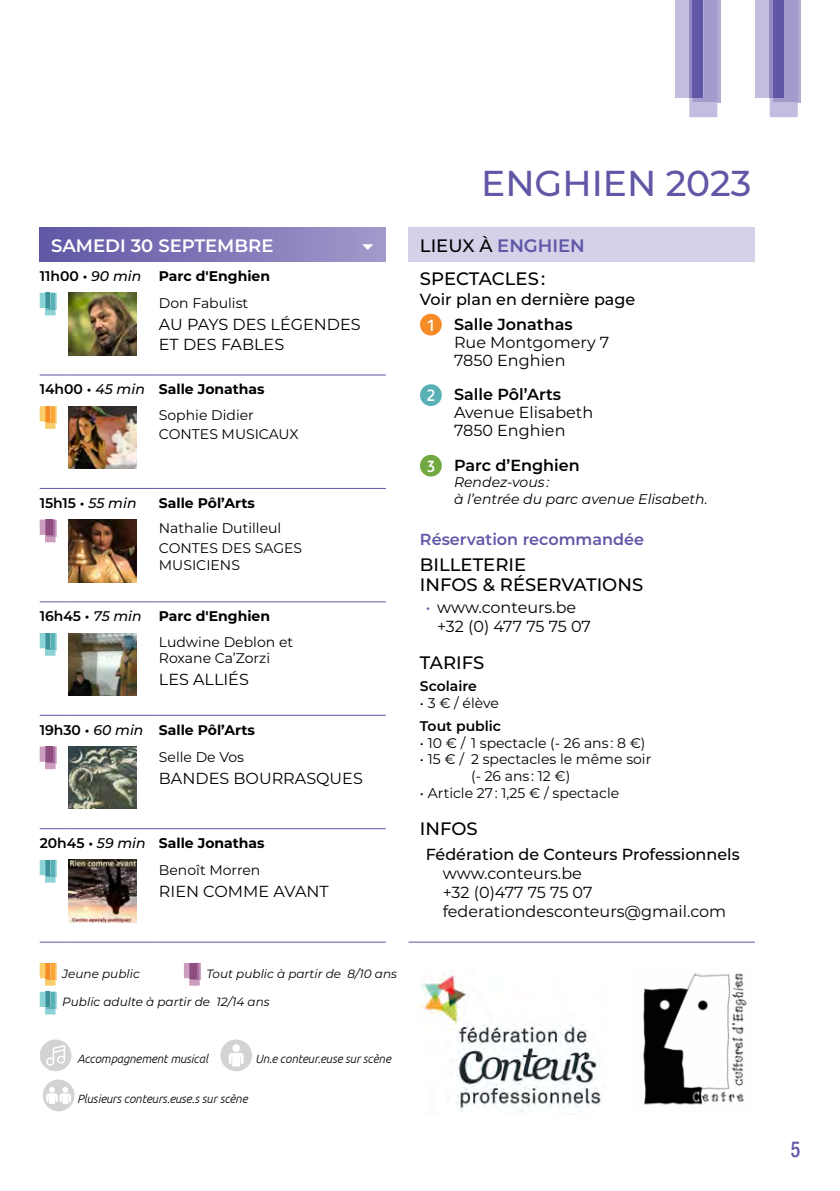
<style>
.page{position:relative;width:840px;height:1191px;background:#fff}
.page>*{position:absolute;margin:0;border:0;box-sizing:border-box;transform-origin:0 0}
.t1{font:500 36px "Montserrat";color:#6057a6}
.t2{font:500 condensed 22px "Helvetica Neue";color:#6057a6;scale:.9 1}
.t3{font:500 18px/32.2px "Montserrat";color:#000}
.t4{font:600 18px "Montserrat";color:#fff}
.t5{font:16px/19.2px "Montserrat";color:#000}
.t6{font:500 16px/24.8px "Montserrat";color:#000}
.t7{font:600 16px "Montserrat";color:#6057a6}
.t8{font:600 16px "Montserrat";color:#000}
.t9{font:14px/19.6px "Montserrat";color:#000}
.t10{font:700 14px/27.4px "Montserrat";color:#000}
.t11{font:italic 14px/16.8px "Montserrat";color:#000}
.t12{font:600 14px "Montserrat";color:#000}
.t13{font:italic 300 12px "Ubuntu";letter-spacing:-.01em;color:#000}
.t14{font:italic 12px "Montserrat";color:#000}
.s1{font-weight:500;font-style:italic}
.s2{font-weight:600}
.s3{font-weight:400}
.s4{font-weight:700}
.s5{font-weight:600;color:#6057a6}
.s6{font-family:"Blogger Sans";color:#fff}
.s7{font-family:"Blogger Sans";font-weight:500;color:#fff}
.s8{color:#6057a6}
</style>
<div class="page">
<div style="left:40px;top:227px;width:346px;height:34px;background:linear-gradient(to right,#6056a5,#a099ca)"></div>
<svg style="left:40px;top:375px;width:28px;height:1px"></svg>
<hr style="left:68px;top:375px;width:91px;height:1px;background:#6057a6">
<hr style="left:159px;top:375px;width:227px;height:1px;background:#6057a6">
<svg style="left:40px;top:715px;width:28px;height:1px"></svg>
<hr style="left:68px;top:715px;width:91px;height:1px;background:#6057a6">
<hr style="left:159px;top:715px;width:227px;height:1px;background:#6057a6">
<svg style="left:40px;top:828px;width:28px;height:1px"></svg>
<hr style="left:68px;top:828px;width:91px;height:1px;background:#6057a6">
<hr style="left:159px;top:828px;width:227px;height:1px;background:#6057a6">
<svg style="left:40px;top:941px;width:28px;height:1px"></svg>
<hr style="left:68px;top:941px;width:91px;height:1px;background:#6057a6">
<hr style="left:159px;top:941px;width:227px;height:1px;background:#6057a6">
<svg style="left:40px;top:488px;width:28px;height:1px"></svg>
<hr style="left:68px;top:488px;width:91px;height:1px;background:#6057a6">
<hr style="left:159px;top:488px;width:227px;height:1px;background:#6057a6">
<svg style="left:40px;top:601px;width:28px;height:1px"></svg>
<hr style="left:68px;top:601px;width:91px;height:1px;background:#6057a6">
<hr style="left:159px;top:601px;width:227px;height:1px;background:#6057a6">
<svg style="left:40px;top:293px;width:17px;height:22px"></svg>
<hr style="left:46px;top:293px;width:4px;height:15px;background:#3c9199">
<img style="left:68px;top:293px;width:68px;height:62px">
<svg style="left:40px;top:406px;width:17px;height:23px"></svg>
<hr style="left:46px;top:406px;width:4px;height:15px;background:#f68c28">
<img style="left:68px;top:406px;width:68px;height:62px">
<svg style="left:40px;top:519px;width:17px;height:23px"></svg>
<div style="left:46px;top:519px;width:6px;height:16px;background:#8d4d7f"></div>
<img style="left:68px;top:519px;width:68px;height:63px">
<svg style="left:40px;top:633px;width:17px;height:22px"></svg>
<hr style="left:46px;top:633px;width:4px;height:15px;background:#3c9199">
<img style="left:68px;top:633px;width:68px;height:62px">
<svg style="left:40px;top:746px;width:17px;height:23px"></svg>
<div style="left:46px;top:746px;width:6px;height:15px;background:#8d4d7f"></div>
<img style="left:68px;top:746px;width:68px;height:63px">
<svg style="left:40px;top:860px;width:17px;height:22px"></svg>
<hr style="left:46px;top:860px;width:4px;height:15px;background:#3c9199">
<img style="left:68px;top:860px;width:68px;height:62px">
<svg style="left:40px;top:963px;width:17px;height:22px"></svg>
<hr style="left:46px;top:963px;width:4px;height:15px;background:#f68c28">
<svg style="left:184px;top:963px;width:17px;height:22px"></svg>
<div style="left:190px;top:963px;width:6px;height:15px;background:#8d4d7f"></div>
<svg style="left:40px;top:991px;width:17px;height:23px"></svg>
<hr style="left:46px;top:991px;width:4px;height:16px;background:#3c9199">
<div style="left:40px;top:1039px;width:31px;height:32px;background:#d1d3d4;border-radius:50%"></div>
<svg style="left:46px;top:1045px;width:19px;height:20px"></svg>
<div style="left:220px;top:1039px;width:32px;height:32px;background:#d1d3d4;border-radius:50%"></div>
<div style="left:232px;top:1044px;width:8px;height:8px;background:#fff;border-radius:50%"></div>
<svg style="left:228px;top:1053px;width:15px;height:13px"></svg>
<div style="left:43px;top:1079px;width:31px;height:32px;background:#d1d3d4;border-radius:50%"></div>
<svg style="left:46px;top:1087px;width:25px;height:17px"></svg>
<img style="left:643px;top:973px;width:104px;height:132px">
<img style="left:420px;top:971px;width:183px;height:141px">
<hr style="left:717px;top:0;width:3px;height:103px;background:#b2acd5">
<svg style="left:689px;top:0;width:28px;height:117px;background:#a6a0ce"></svg>
<div style="left:674px;top:0;width:15px;height:97px;background:#c3bedf"></div>
<hr style="left:689px;top:0;width:3px;height:97px;background:#948bc3">
<div style="left:692px;top:0;width:10px;height:97px;background:#6057a6"></div>
<hr style="left:797px;top:0;width:3px;height:103px;background:#b2acd5">
<svg style="left:769px;top:0;width:28px;height:117px;background:#a69fce"></svg>
<div style="left:755px;top:0;width:14px;height:97px;background:#c3bedf"></div>
<hr style="left:769px;top:0;width:3px;height:97px;background:#948bc3">
<div style="left:772px;top:0;width:11px;height:97px;background:#6057a6"></div>
<div style="left:408px;top:227px;width:346px;height:34px;background:#d4d1e9"></div>
<hr style="left:408px;top:941px;width:346px;height:1px;background:#6057a6">
<svg style="left:420px;top:313px;width:22px;height:23px"></svg>
<svg style="left:420px;top:384px;width:22px;height:22px"></svg>
<svg style="left:420px;top:454px;width:22px;height:23px"></svg>
<svg style="left:362px;top:244px;width:11px;height:6px"></svg>
<p class="t4" style="left:51px;top:233px;width:224px">SAMEDI 30 SEPTEMBRE</p>
<p class="t12" style="left:40px;top:266px;width:103px">11h00 • <span class="s1">90 min</span></p>
<p class="t10" style="left:159px;top:261px;width:113px">Parc d'Enghien</p>
<p class="t9" style="left:159px;top:293px;width:91px">Don Fabulist</p>
<p class="t5" style="left:159px;top:314px;width:203px">AU PAYS DES LÉGENDES<br>ET DES FABLES</p>
<p class="t10" style="left:159px;top:376px;width:107px;line-height:25.6px;text-indent:-119px"><span class="s2">14h00 •</span> <span class="s1">45 min</span> Salle Jonathas<br><span class="s3">Sophie Didier</span></p>
<p class="t9" style="left:159px;top:424px;width:141px">CONTES MUSICAUX</p>
<p class="t12" style="left:40px;top:493px;width:98px">15h15 • <span class="s1">55 min</span></p>
<p class="t10" style="left:159px;top:488px;width:97px">Salle Pôl’Arts</p>
<p class="t9" style="left:159px;top:518px;width:145px">Nathalie Dutilleul<br>CONTES DES SAGES</p>
<p class="t9" style="left:159px;top:554px;width:82px">MUSICIENS</p>
<p class="t9" style="left:159px;top:603px;width:136px;line-height:25.6px;text-indent:-119px"><span class="s2">16h45 •</span> <span class="s1">75 min</span> <span class="s4">Parc d'Enghien<br></span>Ludwine Deblon et</p>
<p class="t9" style="left:159px;top:648px;width:113px">Roxane Ca’Zorzi</p>
<p class="t5" style="left:159px;top:669px;width:91px">LES ALLIÉS</p>
<p class="t10" style="left:159px;top:715px;width:97px;text-indent:-119px"><span class="s2">19h30 •</span> <span class="s1">60 min</span> Salle Pôl’Arts<br><span class="s3">Selle De Vos</span></p>
<p class="t5" style="left:159px;top:768px;width:205px">BANDES BOURRASQUES</p>
<p class="t10" style="left:159px;top:828px;width:107px;text-indent:-119px"><span class="s2">20h45 •</span> <span class="s1">59 min</span> Salle Jonathas<br><span class="s3">Benoît Morren</span></p>
<p class="t5" style="left:159px;top:881px;width:171px">RIEN COMME AVANT</p>
<p class="t14" style="left:62px;top:965px;width:79px">Jeune public</p>
<p class="t14" style="left:206px;top:965px;width:192px">Tout public à partir de 8/10 ans</p>
<p class="t14" style="left:62px;top:994px;width:209px">Public adulte à partir de 12/14 ans</p>
<p class="t13" style="left:77px;top:1051px;width:133px">Accompagnement musical</p>
<p class="t13" style="left:255px;top:1051px;width:137px">Un.e conteur.euse sur scène</p>
<p class="t13" style="left:77px;top:1091px;width:172px">Plusieurs conteurs.euse.s sur scène</p>
<h1 class="t1" style="left:481px;top:158px;width:272px">ENGHIEN 2023</h1>
<p class="t3" style="left:420px;top:229px;width:166px">LIEUX À <span class="s5">ENGHIEN<br></span>SPECTACLES :</p>
<p class="t6" style="left:426px;top:286px;width:210px;text-indent:-7px">Voir plan en dernière page<br><span class="s6">1</span> <span class="s2">Salle Jonathas</span></p>
<p class="t5" style="left:454px;top:332px;width:157px;line-height:18px">Rue Montgomery 7<br>7850 Enghien</p>
<p class="t5" style="left:454px;top:385px;width:141px;line-height:18px;text-indent:-27px"><span class="s7">2</span> <span class="s2">Salle Pôl’Arts<br></span>Avenue Elisabeth<br>7850 Enghien</p>
<p class="t8" style="left:426px;top:453px;width:154px"><span class="s7">3</span> Parc d’Enghien</p>
<p class="t11" style="left:454px;top:473px;width:255px">Rendez-vous :<br>à l’entrée du parc avenue Elisabeth.</p>
<p class="t7" style="left:420px;top:528px;width:225px">Réservation recommandée</p>
<p class="t3" style="left:420px;top:554px;width:225px;line-height:20px">BILLETERIE<br>INFOS &amp; RÉSERVATIONS</p>
<p class="t5" style="left:437px;top:597px;width:155px;text-indent:-11px"><span class="s8">•</span> www.conteurs.be +32 (0) 477 75 75 07</p>
<p class="t3" style="left:420px;top:646px;width:66px">TARIFS</p>
<p class="t12" style="left:420px;top:676px;width:58px">Scolaire</p>
<p class="t9" style="left:420px;top:693px;width:80px">• 3 € / élève</p>
<p class="t12" style="left:420px;top:716px;width:82px">Tout public</p>
<p class="t9" style="left:420px;top:732px;width:227px">• 10 € / 1 spectacle (- 26 ans : 8 €)</p>
<p class="t9" style="left:471px;top:750px;width:182px;line-height:16.8px;text-indent:-51px">• 15 € / 2 spectacles le même soir (- 26 ans : 12 €)</p>
<p class="t9" style="left:420px;top:782px;width:201px">• Article 27 : 1,25 € / spectacle</p>
<p class="t3" style="left:420px;top:811px;width:59px">INFOS</p>
<p class="t6" style="left:425px;top:841px;width:315px">Fédération de Conteurs Professionnels</p>
<p class="t5" style="left:442px;top:863px;width:285px">www.conteurs.be<br>+32 (0)477 75 75 07 federationdesconteurs@gmail.com</p>
<h2 class="t2" style="left:790px;top:1136px;width:12px">5</h2>
</div>
